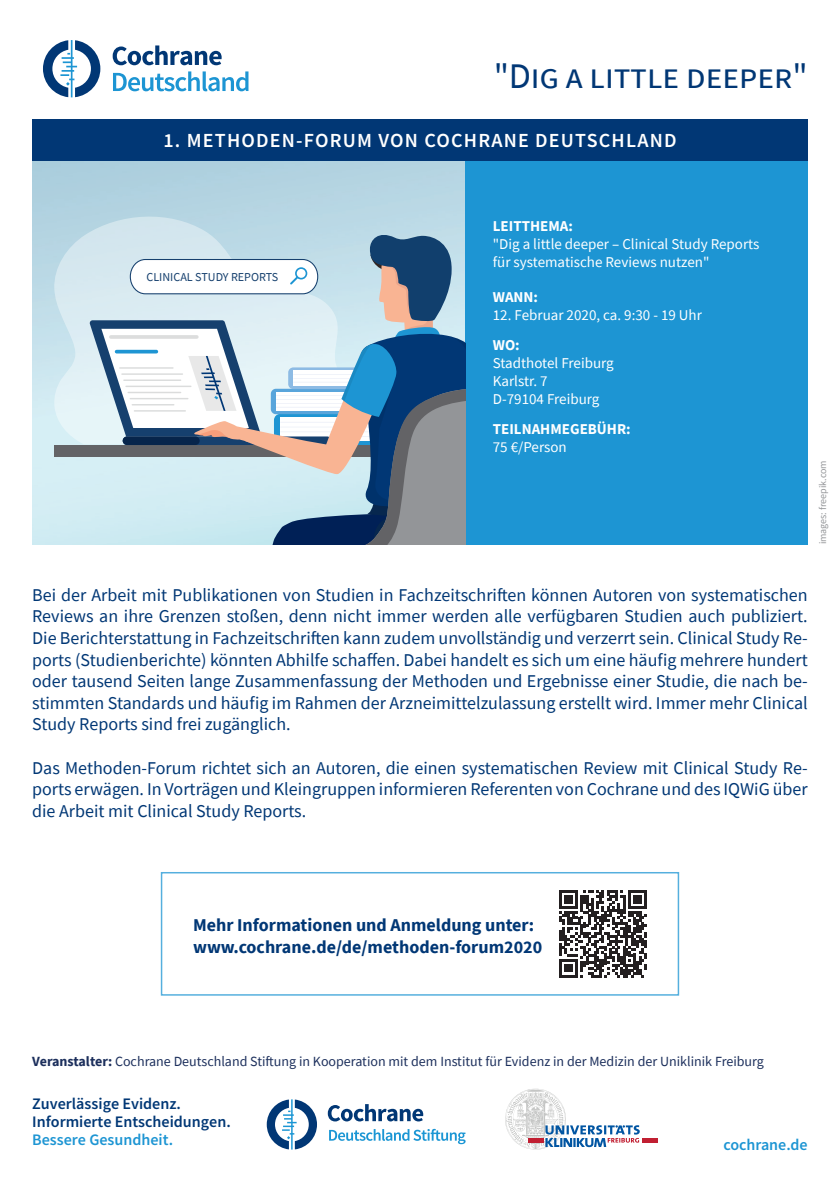
<style>
.page{position:relative;width:840px;height:1191px;background:#fff}
.page>*{position:absolute;margin:0;border:0;box-sizing:border-box;transform-origin:0 0}
.t1{font:36px "Source Sans Pro";color:#013775}
.t2{font:600 20px "Source Sans Pro";letter-spacing:.06em;color:#fff}
.t3{font:18px/21.6px "Source Sans Pro";color:#013775;text-align:justify}
.t4{font:700 18px/21.6px "Source Sans Pro";color:#013775}
.t5{font:600 16px/18px "Source Sans Pro";color:#013775}
.t6{font:600 16px "Source Sans Pro";color:#1d95d3}
.t7{font:15px/18px "Source Sans Pro";color:#fff}
.t8{font:700 15px "Source Sans Pro";color:#fff}
.t9{font:14px "Source Sans Pro";color:#1c2f5c}
.t10{font:12px "Source Sans Pro";color:#16406e}
.t11{font:10px "Source Sans Pro";color:#939598}
.s1{font-weight:700}
</style>
<div class="page">
<svg style="left:43px;top:40px;width:57px;height:57px"></svg>
<svg style="left:113px;top:45px;width:108px;height:20px"></svg>
<svg style="left:113px;top:71px;width:135px;height:20px"></svg>
<img style="left:32px;top:161px;width:433px;height:383px">
<div style="left:465px;top:161px;width:342px;height:383px;background:#1d95d3"></div>
<div style="left:32px;top:119px;width:775px;height:42px;background:#013775"></div>
<svg style="left:54px;top:217px;width:303px;height:227px"></svg>
<div style="left:54px;top:445px;width:336px;height:11px;background:#636366"></div>
<svg style="left:89px;top:230px;width:376px;height:314px"></svg>
<div style="left:161px;top:872px;width:517px;height:123px;border:2px solid #1d95d3"></div>
<svg style="left:559px;top:890px;width:87px;height:87px"></svg>
<svg style="left:266px;top:1099px;width:51px;height:50px"></svg>
<svg style="left:327px;top:1104px;width:96px;height:17px"></svg>
<svg style="left:329px;top:1128px;width:136px;height:16px"></svg>
<hr style="left:641px;top:1138px;width:16px;height:4px;background:#c11f32">
<svg style="left:505px;top:1088px;width:134px;height:61px"></svg>
<h1 class="t1" style="left:493px;top:53px;width:315px">"Dig a little deeper"</h1>
<p class="t2" style="left:163px;top:128px;width:514px">1. METHODEN-FORUM VON COCHRANE DEUTSCHLAND</p>
<p class="t10" style="left:146px;top:269px;width:133px">CLINICAL STUDY REPORTS</p>
<p class="t8" style="left:492px;top:215px;width:82px">LEITTHEMA:</p>
<p class="t7" style="left:492px;top:235px;width:268px">"Dig a little deeper – Clinical Study Reports für systematische Reviews nutzen"</p>
<p class="t8" style="left:492px;top:286px;width:47px">WANN:</p>
<p class="t7" style="left:492px;top:306px;width:210px">12. Februar 2020, ca. 9:30 - 19 Uhr</p>
<p class="t8" style="left:492px;top:334px;width:28px">WO:</p>
<p class="t7" style="left:492px;top:354px;width:122px">Stadthotel Freiburg<br>Karlstr. 7<br>D-79104 Freiburg</p>
<p class="t8" style="left:492px;top:418px;width:139px">TEILNAHMEGEBÜHR:</p>
<p class="t7" style="left:492px;top:438px;width:75px">75 €/Person</p>
<p class="t11" style="left:816px;top:544px;width:86px;rotate:-90deg">images: freepik.com</p>
<p class="t3" style="left:32px;top:584px;width:776px">Bei der Arbeit mit Publikationen von Studien in Fachzeitschriften können Autoren von systematischen Reviews an ihre Grenzen stoßen, denn nicht immer werden alle verfügbaren Studien auch publiziert.<br>Die Berichterstattung in Fachzeitschriften kann zudem unvollständig und verzerrt sein. Clinical Study Re&shy;ports (Studienberichte) könnten Abhilfe schaffen. Dabei handelt es sich um eine häufig mehrere hundert oder tausend Seiten lange Zusammenfassung der Methoden und Ergebnisse einer Studie, die nach be&shy;stimmten Standards und häufig im Rahmen der Arzneimittelzulassung erstellt wird. Immer mehr Clinical Study Reports sind frei zugänglich.</p>
<p class="t3" style="left:32px;top:756px;width:776px">Das Methoden-Forum richtet sich an Autoren, die einen systematischen Review mit Clinical Study Re&shy;ports erwägen. In Vorträgen und Kleingruppen informieren Referenten von Cochrane und des IQWiG über die Arbeit mit Clinical Study Reports.</p>
<p class="t4" style="left:193px;top:914px;width:350px">Mehr Informationen und Anmeldung unter: www.cochrane.de/de/methoden-forum2020</p>
<p class="t9" style="left:32px;top:1052px;width:732px"><span class="s1">Veranstalter:</span> Cochrane Deutschland Stiftung in Kooperation mit dem Institut für Evidenz in der Medizin der Uniklinik Freiburg</p>
<p class="t5" style="left:32px;top:1094px;width:200px">Zuverlässige Evidenz.<br>Informierte Entscheidungen.</p>
<p class="t6" style="left:32px;top:1128px;width:142px">Bessere Gesundheit.</p>
<p class="t6" style="left:723px;top:1133px;width:86px">cochrane.de</p>
</div>
